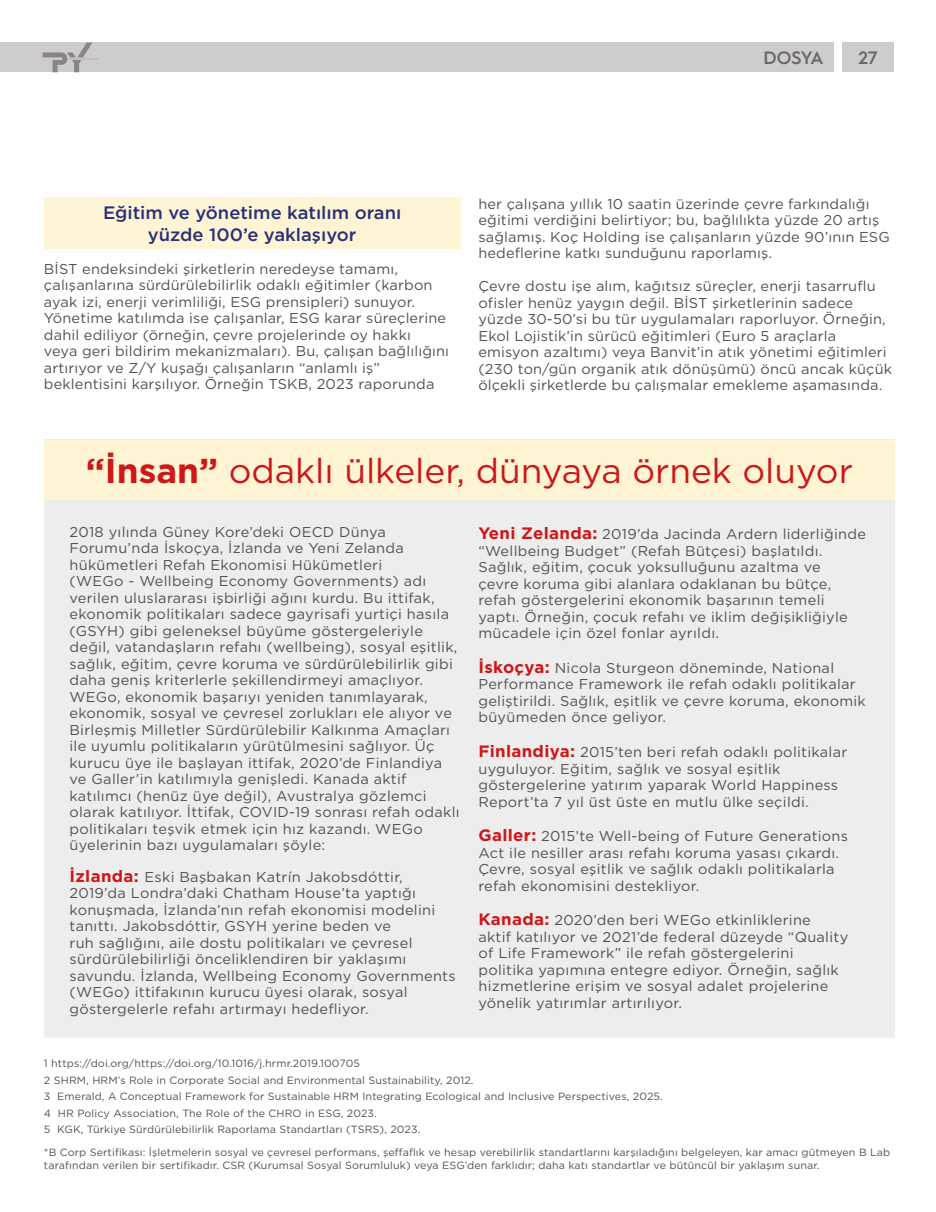
<style>
.page{position:relative;width:936px;height:1212px;background:#fff}
.page>*{position:absolute;margin:0;border:0;box-sizing:border-box;transform-origin:0 0}
.t1{font:34.5px "Gotham";color:#cd1719}
.t2{font:500 18px/21.6px "Gotham";color:#293178;text-align:center}
.t3{font:600 18px "Hurme Geometric Sans 1";letter-spacing:-.02em;color:#6c6a68}
.t4{font:14.25px/16.5px "Gotham";letter-spacing:.02em;color:#55514f}
.t5{font:10.5px/16.5px "Gotham";letter-spacing:.01em;color:#55514f}
.s1{font-weight:700}
.s2{font-weight:700;font-size:16.5px;color:#cd1719}
</style>
<div class="page">
<div style="left:0;top:43px;width:833px;height:29px;background:#cfcccc"></div>
<div style="left:842px;top:43px;width:51px;height:29px;background:#cfcccc"></div>
<svg style="left:43px;top:43px;width:55px;height:29px"></svg>
<div style="left:44px;top:197px;width:416px;height:51px;background:#fff5d4"></div>
<div style="left:44px;top:439px;width:850px;height:598px;background:#ededed"></div>
<div style="left:44px;top:440px;width:850px;height:60px;background:#fff5d4"></div>
<p class="t3" style="left:763px;top:45px;width:62px">DOSYA</p>
<p class="t3" style="left:858px;top:45px;width:21px">27</p>
<p class="t2" style="left:103px;top:202px;width:300px">Eğitim ve yönetime katılım oranı yüzde 100’e yaklaşıyor</p>
<p class="t4" style="left:44px;top:260px;width:406px">BİST endeksindeki şirketlerin neredeyse tamamı, çalışanlarına sürdürülebilirlik odaklı eğitimler (karbon ayak izi, enerji verimliliği, ESG prensipleri) sunuyor.<br>Yönetime katılımda ise çalışanlar, ESG karar süreçlerine dahil ediliyor (örneğin, çevre projelerinde oy hakkı<br>veya geri bildirim mekanizmaları). Bu, çalışan bağlılığını artırıyor ve Z/Y kuşağı çalışanların “anlamlı iş” beklentisini karşılıyor. Örneğin TSKB, 2023 raporunda</p>
<p class="t4" style="left:478px;top:195px;width:413px">her çalışana yıllık 10 saatin üzerinde çevre farkındalığı eğitimi verdiğini belirtiyor; bu, bağlılıkta yüzde 20 artış sağlamış. Koç Holding ise çalışanların yüzde 90’ının ESG hedeflerine katkı sunduğunu raporlamış.</p>
<p class="t4" style="left:478px;top:278px;width:415px">Çevre dostu işe alım, kağıtsız süreçler, enerji tasarruflu ofisler henüz yaygın değil. BİST şirketlerinin sadece yüzde 30-50’si bu tür uygulamaları raporluyor. Örneğin, Ekol Lojistik’in sürücü eğitimleri (Euro 5 araçlarla emisyon azaltımı) veya Banvit’in atık yönetimi eğitimleri (230 ton/gün organik atık dönüşümü) öncü ancak küçük ölçekli şirketlerde bu çalışmalar emekleme aşamasında.</p>
<h1 class="t1" style="left:86px;top:448px;width:768px"><span class="s1">“İnsan”</span> odaklı ülkeler, dünyaya örnek oluyor</h1>
<p class="t4" style="left:69px;top:523px;width:392px">2018 yılında Güney Kore’deki OECD Dünya Forumu’nda İskoçya, İzlanda ve Yeni Zelanda hükümetleri Refah Ekonomisi Hükümetleri<br>(WEGo - Wellbeing Economy Governments) adı verilen uluslararası işbirliği ağını kurdu. Bu ittifak, ekonomik politikaları sadece gayrisafi yurtiçi hasıla (GSYH) gibi geleneksel büyüme göstergeleriyle değil, vatandaşların refahı (wellbeing), sosyal eşitlik, sağlık, eğitim, çevre koruma ve sürdürülebilirlik gibi daha geniş kriterlerle şekillendirmeyi amaçlıyor.<br>WEGo, ekonomik başarıyı yeniden tanımlayarak, ekonomik, sosyal ve çevresel zorlukları ele alıyor ve Birleşmiş Milletler Sürdürülebilir Kalkınma Amaçları ile uyumlu politikaların yürütülmesini sağlıyor. Üç kurucu üye ile başlayan ittifak, 2020’de Finlandiya ve Galler’in katılımıyla genişledi. Kanada aktif katılımcı (henüz üye değil), Avustralya gözlemci olarak katılıyor. İttifak, COVID-19 sonrası refah odaklı politikaları teşvik etmek için hız kazandı. WEGo üyelerinin bazı uygulamaları şöyle:</p>
<p class="t4" style="left:69px;top:868px;width:387px"><span class="s2">İzlanda:</span> Eski Başbakan Katrín Jakobsdóttir, 2019’da Londra’daki Chatham House’ta yaptığı konuşmada, İzlanda’nın refah ekonomisi modelini tanıttı. Jakobsdóttir, GSYH yerine beden ve<br>ruh sağlığını, aile dostu politikaları ve çevresel sürdürülebilirliği önceliklendiren bir yaklaşımı savundu. İzlanda, Wellbeing Economy Governments (WEGo) ittifakının kurucu üyesi olarak, sosyal göstergelerle refahı artırmayı hedefliyor.</p>
<p class="t4" style="left:478px;top:526px;width:389px"><span class="s2">Yeni Zelanda:</span> 2019’da Jacinda Ardern liderliğinde “Wellbeing Budget” (Refah Bütçesi) başlatıldı.<br>Sağlık, eğitim, çocuk yoksulluğunu azaltma ve<br>çevre koruma gibi alanlara odaklanan bu bütçe, refah göstergelerini ekonomik başarının temeli yaptı. Örneğin, çocuk refahı ve iklim değişikliğiyle mücadele için özel fonlar ayrıldı.</p>
<p class="t4" style="left:478px;top:659px;width:389px"><span class="s2">İskoçya:</span> Nicola Sturgeon döneminde, National Performance Framework ile refah odaklı politikalar geliştirildi. Sağlık, eşitlik ve çevre koruma, ekonomik büyümeden önce geliyor.</p>
<p class="t4" style="left:478px;top:743px;width:370px"><span class="s2">Finlandiya:</span> 2015’ten beri refah odaklı politikalar uyguluyor. Eğitim, sağlık ve sosyal eşitlik göstergelerine yatırım yaparak World Happiness Report’ta 7 yıl üst üste en mutlu ülke seçildi.</p>
<p class="t4" style="left:478px;top:827px;width:371px"><span class="s2">Galler:</span> 2015’te Well-being of Future Generations Act ile nesiller arası refahı koruma yasası çıkardı.<br>Çevre, sosyal eşitlik ve sağlık odaklı politikalarla refah ekonomisini destekliyor.</p>
<p class="t4" style="left:478px;top:911px;width:371px"><span class="s2">Kanada:</span> 2020’den beri WEGo etkinliklerine<br>aktif katılıyor ve 2021’de federal düzeyde “Quality of Life Framework” ile refah göstergelerini politika yapımına entegre ediyor. Örneğin, sağlık hizmetlerine erişim ve sosyal adalet projelerine yönelik yatırımlar artırılıyor.</p>
<p class="t5" style="left:44px;top:1055px;width:620px">1 https://doi.org/https://doi.org/10.1016/j.hrmr.2019.100705<br>2 SHRM, HRM’s Role in Corporate Social and Environmental Sustainability, 2012.<br>3 Emerald, A Conceptual Framework for Sustainable HRM Integrating Ecological and Inclusive Perspectives, 2025.<br>4 HR Policy Association, The Role of the CHRO in ESG, 2023.<br>5 KGK, Türkiye Sürdürülebilirlik Raporlama Standartları (TSRS), 2023.</p>
<p class="t5" style="left:44px;top:1145px;width:847px;line-height:13.5px">*B Corp Sertifikası: İşletmelerin sosyal ve çevresel performans, şeffaflık ve hesap verebilirlik standartlarını karşıladığını belgeleyen, kar amacı gütmeyen B Lab tarafından verilen bir sertifikadır. CSR (Kurumsal Sosyal Sorumluluk) veya ESG’den farklıdır; daha katı standartlar ve bütüncül bir yaklaşım sunar.</p>
</div>
